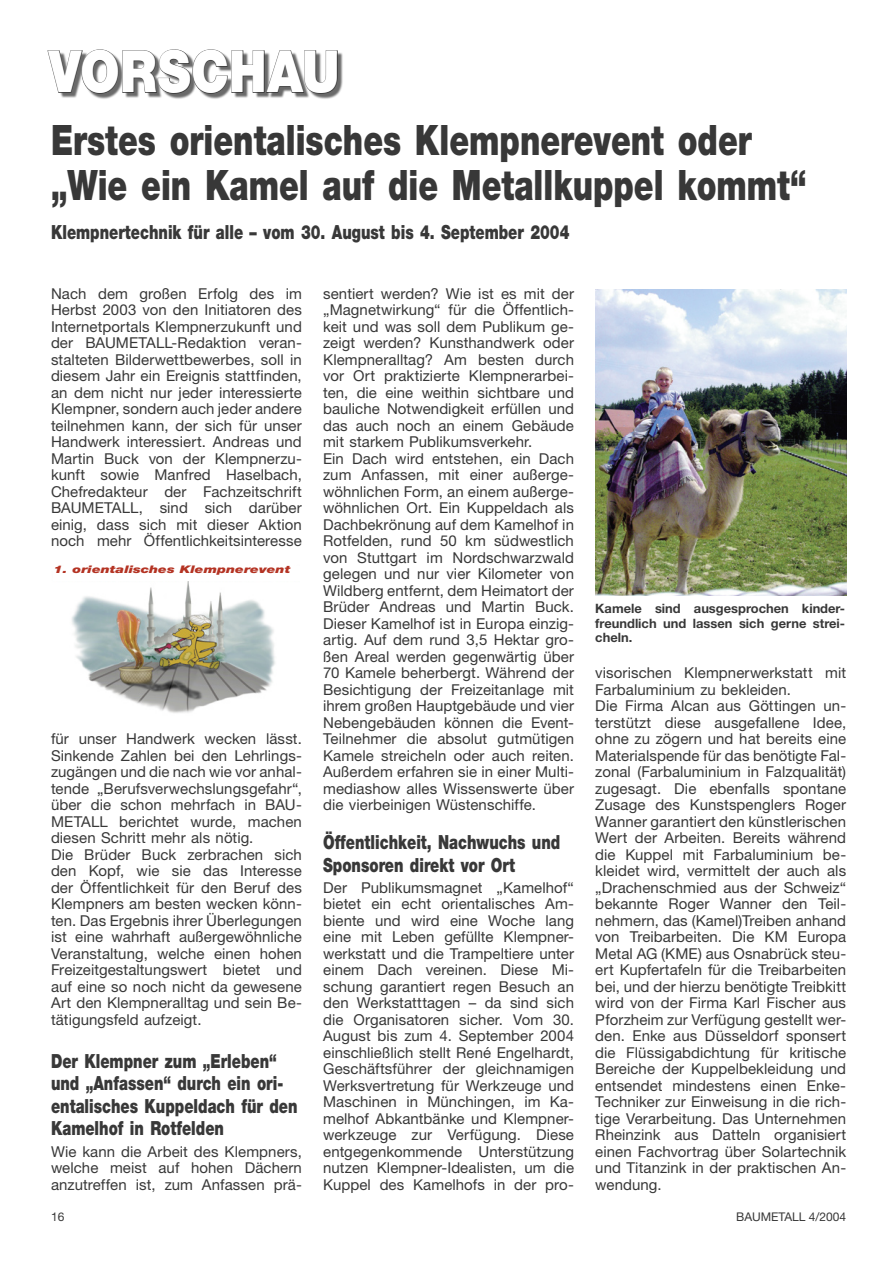
<style>
.page{position:relative;width:893px;height:1263px;background:#fff}
.page>*{position:absolute;margin:0;border:0;box-sizing:border-box;transform-origin:0 0}
.t1{font:900 58.05px "Helvetica Neue LT Std";color:#fff;scale:.86 1}
.t2{font:900 42px/45px "Helvetica Neue LT Std";color:#383838;scale:.75 1}
.t3{font:900 19.5px/22.5px "Helvetica Neue LT Std";color:#383838;scale:.75 1}
.t4{font:15px/16.5px "Helvetica Neue LT Std";letter-spacing:.005em;color:#383838;text-align:justify}
.t5{font:700 12.9px/14.2px "Helvetica Neue LT Std";color:#383838;text-align:justify}
.t6{font:12px "Helvetica Neue LT Std";color:#383838}
.t7{font:italic 900 10.5px "Helvetica Neue LT Std";color:#b43323;scale:1.33 1}
</style>
<div class="page">
<svg style="left:47px;top:49px;width:291px;height:45px"></svg>
<img style="left:71px;top:581px;width:204px;height:132px">
<img style="left:595px;top:289px;width:251px;height:307px">
<h1 class="t1" style="left:49px;top:37px;width:340px">VORSCHAU</h1>
<h2 class="t2" style="left:51px;top:118px;width:1009px">Erstes orientalisches Klempnerevent oder „Wie ein Kamel auf die Metallkuppel kommt“</h2>
<h3 class="t3" style="left:51px;top:221px;width:693px">Klempnertechnik für alle – vom 30. August bis 4. September 2004</h3>
<p class="t4" style="left:51px;top:285px;width:252px">Nach dem großen Erfolg des im Herbst 2003 von den Initiatoren des Internetportals Klempnerzukunft und der BAUMETALL-Redaktion veran&shy;stalteten Bilderwettbewerbes, soll in diesem Jahr ein Ereignis stattfinden, an dem nicht nur jeder interessierte Klempner, sondern auch jeder andere teilnehmen kann, der sich für unser Handwerk interessiert. Andreas und Martin Buck von der Klempnerzu&shy;kunft sowie Manfred Haselbach, Chefredakteur der Fachzeitschrift BAUMETALL, sind sich darüber einig, dass sich mit dieser Aktion noch mehr Öffentlichkeitsinteresse</p>
<p class="t7" style="left:54px;top:563px;width:180px">1. orientalisches Klempnerevent</p>
<p class="t4" style="left:51px;top:730px;width:252px;text-align:left">für unser Handwerk wecken lässt.<br>Sinkende Zahlen bei den Lehrlings&shy;zugängen und die nach wie vor anhal&shy;tende „Berufsverwechslungsgefahr“, über die schon mehrfach in BAU-METALL berichtet wurde, machen diesen Schritt mehr als nötig.<br>Die Brüder Buck zerbrachen sich den Kopf, wie sie das Interesse der Öffentlichkeit für den Beruf des Klempners am besten wecken könn&shy;ten. Das Ergebnis ihrer Überlegungen ist eine wahrhaft außergewöhnliche Veranstaltung, welche einen hohen Freizeitgestaltungswert bietet und auf eine so noch nicht da gewesene Art den Klempneralltag und sein Be&shy;tätigungsfeld aufzeigt.</p>
<h3 class="t3" style="left:51px;top:1049px;width:330px">Der Klempner zum „Erleben“ und „Anfassen“ durch ein ori&shy;entalisches Kuppeldach für den<br>Kamelhof in Rotfelden</h3>
<p class="t4" style="left:51px;top:1143px;width:252px">Wie kann die Arbeit des Klempners, welche meist auf hohen Dächern anzutreffen ist, zum Anfassen prä-</p>
<p class="t4" style="left:323px;top:285px;width:252px;text-align:left">sentiert werden? Wie ist es mit der „Magnetwirkung“ für die Öffentlich&shy;keit und was soll dem Publikum ge&shy;zeigt werden? Kunsthandwerk oder Klempneralltag? Am besten durch vor Ort praktizierte Klempnerarbei&shy;ten, die eine weithin sichtbare und bauliche Notwendigkeit erfüllen und das auch noch an einem Gebäude mit starkem Publikumsverkehr.<br>Ein Dach wird entstehen, ein Dach zum Anfassen, mit einer außerge&shy;wöhnlichen Form, an einem außerge&shy;wöhnlichen Ort. Ein Kuppeldach als Dachbekrönung auf dem Kamelhof in Rotfelden, rund 50 km südwestlich von Stuttgart im Nordschwarzwald gelegen und nur vier Kilometer von Wildberg entfernt, dem Heimatort der Brüder Andreas und Martin Buck.<br>Dieser Kamelhof ist in Europa einzig&shy;artig. Auf dem rund 3,5 Hektar gro&shy;ßen Areal werden gegenwärtig über 70 Kamele beherbergt. Während der Besichtigung der Freizeitanlage mit ihrem großen Hauptgebäude und vier Nebengebäuden können die Event-Teilnehmer die absolut gutmütigen Kamele streicheln oder auch reiten.<br>Außerdem erfahren sie in einer Multi&shy;mediashow alles Wissenswerte über die vierbeinigen Wüstenschiffe.</p>
<h3 class="t3" style="left:323px;top:831px;width:318px">Öffentlichkeit, Nachwuchs und<br>Sponsoren direkt vor Ort</h3>
<p class="t4" style="left:323px;top:879px;width:252px">Der Publikumsmagnet „Kamelhof“ bietet ein echt orientalisches Am&shy;biente und wird eine Woche lang eine mit Leben gefüllte Klempner&shy;werkstatt und die Trampeltiere unter einem Dach vereinen. Diese Mi&shy;schung garantiert regen Besuch an den Werkstatttagen – da sind sich die Organisatoren sicher. Vom 30.<br>August bis zum 4. September 2004 einschließlich stellt René Engelhardt, Geschäftsführer der gleichnamigen Werksvertretung für Werkzeuge und Maschinen in Münchingen, im Ka&shy;melhof Abkantbänke und Klempner&shy;werkzeuge zur Verfügung. Diese entgegenkommende Unterstützung nutzen Klempner-Idealisten, um die Kuppel des Kamelhofs in der pro-</p>
<p class="t5" style="left:595px;top:601px;width:251px">Kamele sind ausgesprochen kinder&shy;freundlich und lassen sich gerne strei&shy;cheln.</p>
<p class="t4" style="left:595px;top:664px;width:252px;text-align:left">visorischen Klempnerwerkstatt mit Farbaluminium zu bekleiden.<br>Die Firma Alcan aus Göttingen un&shy;terstützt diese ausgefallene Idee, ohne zu zögern und hat bereits eine Materialspende für das benötigte Fal&shy;zonal (Farbaluminium in Falzqualität) zugesagt. Die ebenfalls spontane Zusage des Kunstspenglers Roger Wanner garantiert den künstlerischen Wert der Arbeiten. Bereits während die Kuppel mit Farbaluminium be&shy;kleidet wird, vermittelt der auch als „Drachenschmied aus der Schweiz“ bekannte Roger Wanner den Teil&shy;nehmern, das (Kamel)Treiben anhand von Treibarbeiten. Die KM Europa Metal AG (KME) aus Osnabrück steu&shy;ert Kupfertafeln für die Treibarbeiten bei, und der hierzu benötigte Treibkitt wird von der Firma Karl Fischer aus Pforzheim zur Verfügung gestellt wer&shy;den. Enke aus Düsseldorf sponsert die Flüssigabdichtung für kritische Bereiche der Kuppelbekleidung und entsendet mindestens einen Enke-Techniker zur Einweisung in die rich&shy;tige Verarbeitung. Das Unternehmen Rheinzink aus Datteln organisiert einen Fachvortrag über Solartechnik und Titanzink in der praktischen An&shy;wendung.</p>
<p class="t6" style="left:51px;top:1210px;width:15px">16</p>
<p class="t6" style="left:736px;top:1210px;width:112px">BAUMETALL 4/2004</p>
</div>
